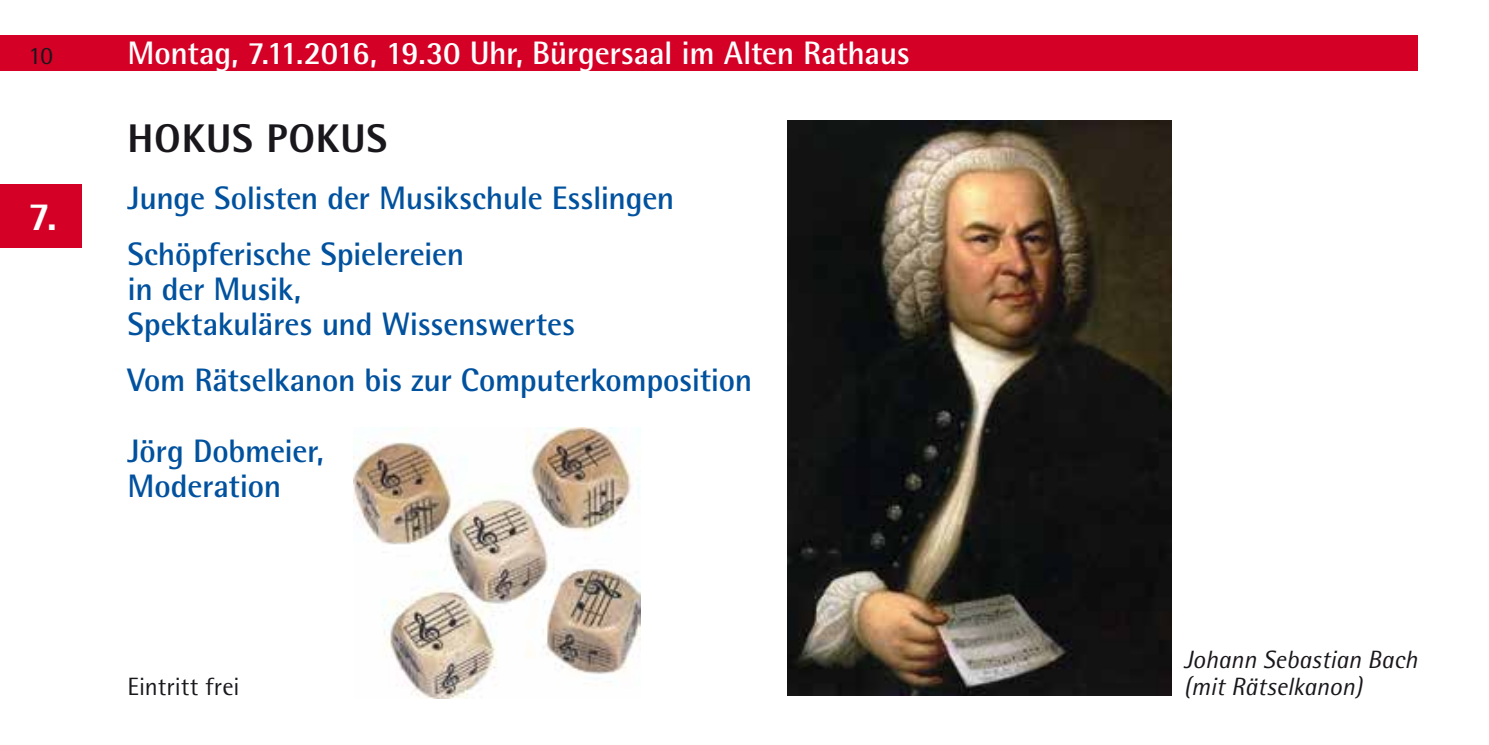
<style>
.page{position:relative;width:1489px;height:745px;background:#fff}
.page>*{position:absolute;margin:0;border:0;box-sizing:border-box;transform-origin:0 0}
.t1{font:800 40px "Rotis Semi Sans";letter-spacing:.02em;color:#1a171c}
.t2{font:800 40px "Rotis Semi Sans";color:#fff}
.t3{font:700 32.5px/56.2px "Rotis Semi Sans";letter-spacing:-.01em;color:#00519e}
.t4{font:700 32.5px "Rotis Semi Sans";letter-spacing:-.015em;color:#fff}
.t5{font:italic 25px/27.5px "Rotis Semi Sans";letter-spacing:-.005em;color:#1a171c}
.t6{font:25px "Rotis Semi Sans";color:#1a171c}
</style>
<div class="page">
<div style="left:0;top:184px;width:81px;height:64px;background:#d50026"></div>
<div style="left:0;top:35px;width:1417px;height:36px;background:#d50026"></div>
<img style="left:787px;top:120px;width:384px;height:574px">
<img style="left:353px;top:427px;width:287px;height:271px">
<p class="t6" style="left:29px;top:40px;width:26px">10</p>
<p class="t4" style="left:128px;top:33px;width:783px">Montag, 7.11.2016, 19.30 Uhr, Bürgersaal im Alten Rathaus</p>
<p class="t2" style="left:28px;top:191px;width:30px">7.</p>
<p class="t1" style="left:128px;top:113px;width:261px">HOKUS POKUS</p>
<p class="t3" style="left:128px;top:169px;width:548px">Junge Solisten der Musikschule Esslingen<br>Schöpferische Spielereien</p>
<p class="t3" style="left:128px;top:271px;width:449px;line-height:35px">in der Musik,<br>Spektakuläres und Wissenswertes</p>
<p class="t3" style="left:128px;top:344px;width:626px;line-height:70.5px">Vom Rätselkanon bis zur Computerkomposition<br>Jörg Dobmeier,</p>
<p class="t3" style="left:128px;top:457px;width:155px">Moderation</p>
<p class="t6" style="left:128px;top:671px;width:113px">Eintritt frei</p>
<p class="t5" style="left:1183px;top:644px;width:235px">Johann Sebastian Bach (mit Rätselkanon)</p>
</div>
